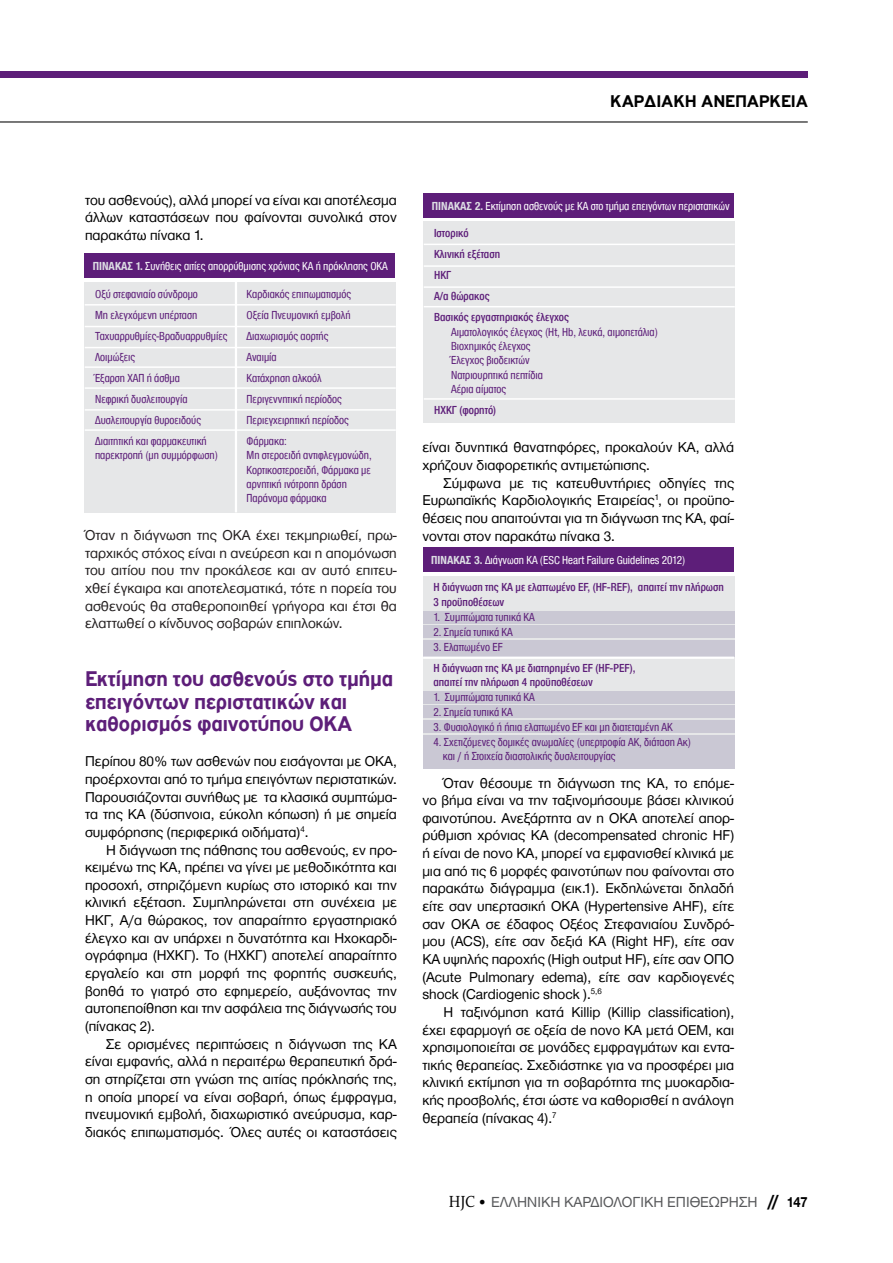
<style>
.page{position:relative;width:893px;height:1263px;background:#fff}
.page>*{position:absolute;margin:0;border:0;box-sizing:border-box;transform-origin:0 0}
.t1{font:700 22.5px/22.5px "PF Highway Gothic";letter-spacing:-.02em;color:#5d1e79}
.t2{font:700 18px "PF Highway Gothic";color:#000}
.t3{font:15px "Helvetica Neue Greek";color:#58595b}
.t4{font:14.7px/17.7px "Helvetica Neue Greek";color:#000;text-align:justify}
.t5{font:14.7px/17.7px "Helvetica Neue Greek";color:#231f20;text-align:justify}
.t6{font:condensed 12px/21px "Helvetica Neue Greek";color:#5d1e79}
.t7{font:500 condensed 12px/21px "Helvetica Neue Greek";color:#5d1e79}
.t8{font:condensed 12px "Helvetica Neue Greek";color:#fff}
.s1{font-weight:700;color:#dcdce3}
.s2{font-family:"PF Archive Pro";font-size:16.5px;color:#000}
.s3{color:#000}
.s4{font-family:"Futura TGR";font-weight:700;font-size:16.5px;color:#000}
.s5{font-weight:700;color:#000}
</style>
<div class="page">
<div style="left:0;top:72px;width:808px;height:6px;background:#5d1e79"></div>
<hr style="left:0;top:121px;width:808px;height:1px;background:#000">
<div style="left:424px;top:193px;width:310px;height:24px;background:#5d1e79"></div>
<div style="left:424px;top:222px;width:311px;height:201px;background:#e6e7e8"></div>
<hr style="left:424px;top:244px;width:311px;height:1px;background:#fff">
<hr style="left:424px;top:265px;width:311px;height:2px;background:#fff">
<hr style="left:424px;top:286px;width:311px;height:2px;background:#fff">
<hr style="left:424px;top:306px;width:311px;height:1px;background:#fff">
<hr style="left:424px;top:398px;width:311px;height:2px;background:#fff">
<div style="left:85px;top:254px;width:310px;height:24px;background:#5d1e79"></div>
<div style="left:85px;top:282px;width:311px;height:231px;background:#e6e7e8"></div>
<hr style="left:85px;top:304px;width:311px;height:2px;background:#fff">
<hr style="left:85px;top:326px;width:311px;height:1px;background:#fff">
<hr style="left:85px;top:347px;width:311px;height:1px;background:#fff">
<hr style="left:85px;top:366px;width:311px;height:2px;background:#fff">
<hr style="left:85px;top:387px;width:311px;height:2px;background:#fff">
<hr style="left:85px;top:409px;width:311px;height:2px;background:#fff">
<hr style="left:85px;top:429px;width:311px;height:2px;background:#fff">
<hr style="left:235px;top:281px;width:2px;height:231px;background:#fff">
<div style="left:423px;top:547px;width:310px;height:24px;background:#5d1e79"></div>
<div style="left:423px;top:576px;width:311px;height:192px;background:#e6e7e8"></div>
<div style="left:423px;top:611px;width:311px;height:12px;background:#cac8d4"></div>
<div style="left:423px;top:691px;width:311px;height:12px;background:#cac8d4"></div>
<div style="left:423px;top:625px;width:311px;height:13px;background:#cac8d4"></div>
<div style="left:423px;top:706px;width:311px;height:12px;background:#cac8d4"></div>
<div style="left:423px;top:640px;width:311px;height:17px;background:#cac8d4"></div>
<div style="left:423px;top:720px;width:311px;height:13px;background:#cac8d4"></div>
<div style="left:423px;top:735px;width:311px;height:33px;background:#cac8d4"></div>
<hr style="left:423px;top:657px;width:311px;height:2px;background:#fff">
<p class="t2" style="left:610px;top:91px;width:199px">ΚΑΡΔΙΑΚΗ ΑΝΕΠΑΡΚΕΙΑ</p>
<p class="t4" style="left:85px;top:191px;width:313px">του ασθενούς), αλλά μπορεί να είναι και αποτέλεσμα άλλων καταστάσεων που φαίνονται συνολικά στον παρακάτω πίνακα 1.</p>
<p class="t8" style="left:93px;top:260px;width:296px"><span class="s1">Πίνακας 1.</span> Συνήθεις αιτίες απορρύθμισης χρόνιας ΚΑ ή πρόκλησης ΟΚΑ</p>
<p class="t6" style="left:95px;top:283px;width:134px">Οξύ στεφανιαίο σύνδρομο<br>Μη ελεγχόμενη υπέρταση<br>Ταχυαρρυθμίες-Βραδυαρρυθμίες<br>Λοιμώξεις<br>Έξαρση ΧΑΠ ή άσθμα<br>Νεφρική δυσλειτουργία<br>Δυσλειτουργία θυροειδούς<br>Διαιτητική και φαρμακευτική</p>
<p class="t6" style="left:95px;top:445px;width:124px">παρεκτροπή (μη συμμόρφωση)</p>
<p class="t6" style="left:247px;top:283px;width:106px">Καρδιακός επιπωματισμός<br>Οξεία Πνευμονική εμβολή<br>Διαχωρισμός αορτής<br>Αναιμία<br>Κατάχρηση αλκοόλ<br>Περιγεννητική περίοδος<br>Περιεγχειρητική περίοδος<br>Φάρμακα:</p>
<p class="t6" style="left:247px;top:448px;width:127px;line-height:14.4px">Μη στεροειδή αντιφλεγμονώδη,<br>Κορτικοστεροειδή, Φάρμακα με αρνητική ινότροπη δράση<br>Παράνομα φάρμακα</p>
<p class="t5" style="left:85px;top:526px;width:313px">Όταν η διάγνωση της ΟΚΑ έχει τεκμηριωθεί, πρω&shy;ταρχικός στόχος είναι η ανεύρεση και η απομόνωση του αιτίου που την προκάλεσε και αν αυτό επιτευ&shy;χθεί έγκαιρα και αποτελεσματικά, τότε η πορεία του ασθενούς θα σταθεροποιηθεί γρήγορα και έτσι θα ελαττωθεί ο κίνδυνος σοβαρών επιπλοκών.</p>
<h1 class="t1" style="left:85px;top:667px;width:310px">Εκτίμηση του ασθενούς στο τμήμα επειγόντων περιστατικών και καθορισμός φαινοτύπου ΟΚΑ</h1>
<p class="t4" style="left:85px;top:753px;width:313px">Περίπου 80% των ασθενών που εισάγονται με ΟΚΑ, προέρχονται από το τμήμα επειγόντων περιστατικών.<br>Παρουσιάζονται συνήθως με τα κλασικά συμπτώμα&shy;τα της ΚΑ (δύσπνοια, εύκολη κόπωση) ή με σημεία συμφόρησης (περιφερικά οιδήματα)<sup>4</sup>.</p>
<p class="t4" style="left:85px;top:841px;width:313px;text-indent:21px">Η διάγνωση της πάθησης του ασθενούς, εν προ&shy;κειμένω της ΚΑ, πρέπει να γίνει με μεθοδικότητα και προσοχή, στηριζόμενη κυρίως στο ιστορικό και την κλινική εξέταση. Συμπληρώνεται στη συνέχεια με ΗΚΓ, Α/α θώρακος, τον απαραίτητο εργαστηριακό έλεγχο και αν υπάρχει η δυνατότητα και Ηχοκαρδι&shy;ογράφημα (ΗΧΚΓ). Το (ΗΧΚΓ) αποτελεί απαραίτητο εργαλείο και στη μορφή της φορητής συσκευής, βοηθά το γιατρό στο εφημερείο, αυξάνοντας την αυτοπεποίθηση και την ασφάλεια της διάγνωσής του (πίνακας 2).</p>
<p class="t4" style="left:85px;top:1035px;width:313px;text-indent:21px">Σε ορισμένες περιπτώσεις η διάγνωση της ΚΑ είναι εμφανής, αλλά η περαιτέρω θεραπευτική δρά&shy;ση στηρίζεται στη γνώση της αιτίας πρόκλησής της, η οποία μπορεί να είναι σοβαρή, όπως έμφραγμα, πνευμονική εμβολή, διαχωριστικό ανεύρυσμα, καρ&shy;διακός επιπωματισμός. Όλες αυτές οι καταστάσεις</p>
<p class="t8" style="left:432px;top:199px;width:299px"><span class="s1">Πίνακας 2.</span> Εκτίμηση ασθενούς με ΚΑ στο τμήμα επειγόντων περιστατικών</p>
<p class="t7" style="left:434px;top:223px;width:136px">Ιστορικό<br>Κλινική εξέταση<br>ΗΚΓ<br>Α/α θώρακος<br>Βασικός εργαστηριακός έλεγχος</p>
<p class="t6" style="left:451px;top:324px;width:208px;line-height:14.4px">Αιματολογικός έλεγχος (Ht, Hb, λευκά, αιμοπετάλια)<br>Βιοχημικός έλεγχος<br>Έλεγχος βιοδεικτών<br>Νατριουρητικά πεπτίδια<br>Αέρια αίματος</p>
<p class="t7" style="left:434px;top:400px;width:63px">ΗΧΚΓ (φορητό)</p>
<p class="t4" style="left:422px;top:439px;width:313px">είναι δυνητικά θανατηφόρες, προκαλούν ΚΑ, αλλά χρήζουν διαφορετικής αντιμετώπισης.</p>
<p class="t4" style="left:422px;top:474px;width:313px;text-indent:21px">Σύμφωνα με τις κατευθυντήριες οδηγίες της Ευρωπαϊκής Καρδιολογικής Εταιρείας<sup>1</sup>, οι προϋπο&shy;θέσεις που απαιτούνται για τη διάγνωση της ΚΑ, φαί&shy;νονται στον παρακάτω πίνακα 3.</p>
<p class="t8" style="left:431px;top:553px;width:256px"><span class="s1">Πίνακας 3.</span> Διάγνωση ΚΑ (ESC Heart Failure Guidelines 2012)</p>
<p class="t7" style="left:433px;top:580px;width:292px;line-height:14.4px">Η διάγνωση της ΚΑ με ελαττωμένο EF, (HF-REF), απαιτεί την πλήρωση<br>3 προϋποθέσεων</p>
<p class="t6" style="left:433px;top:606px;width:103px">1. Συμπτώματα τυπικά ΚΑ</p>
<p class="t6" style="left:433px;top:621px;width:81px">2. Σημεία τυπικά ΚΑ</p>
<p class="t6" style="left:433px;top:636px;width:71px">3. Ελαττωμένο EF</p>
<p class="t7" style="left:433px;top:660px;width:203px;line-height:14.4px">H διάγνωση της ΚΑ με διατηρημένο EF (HF-PEF), απαιτεί την πλήρωση 4 προϋποθέσεων</p>
<p class="t6" style="left:433px;top:686px;width:103px">1. Συμπτώματα τυπικά ΚΑ</p>
<p class="t6" style="left:433px;top:701px;width:81px">2. Σημεία τυπικά ΚΑ</p>
<p class="t6" style="left:433px;top:716px;width:241px">3. Φυσιολογικό ή ήπια ελαττωμένο EF και μη διατεταμένη ΑΚ</p>
<p class="t6" style="left:443px;top:735px;width:250px;line-height:14.4px;text-indent:-9px">4. Σχετιζόμενες δομικές ανωμαλίες (υπερτροφία ΑΚ, διάταση Ακ) και / ή Στοιχεία διαστολικής δυσλειτουργίας</p>
<p class="t4" style="left:422px;top:774px;width:313px;text-indent:21px">Όταν θέσουμε τη διάγνωση της ΚΑ, το επόμε&shy;νο βήμα είναι να την ταξινομήσουμε βάσει κλινικού φαινοτύπου. Ανεξάρτητα αν η ΟΚΑ αποτελεί απορ&shy;ρύθμιση χρόνιας ΚA (decompensated chronic HF) ή είναι de novo ΚΑ, μπορεί να εμφανισθεί κλινικά με μια από τις 6 μορφές φαινοτύπων που φαίνονται στο παρακάτω διάγραμμα (εικ.1). Εκδηλώνεται δηλαδή είτε σαν υπερτασική ΟΚΑ (Hypertensive AHF), είτε σαν ΟΚΑ σε έδαφος Οξέος Στεφανιαίου Συνδρό&shy;μου (ACS), είτε σαν δεξιά ΚΑ (Right HF), είτε σαν ΚΑ υψηλής παροχής (High output HF), είτε σαν ΟΠΟ (Acute Pulmonary edema), είτε σαν καρδιογενές shock (Cardiogenic shock ).<sup>5,6</sup></p>
<p class="t4" style="left:422px;top:1003px;width:313px;text-indent:21px">Η ταξινόμηση κατά Killip (Killip classification), έχει εφαρμογή σε οξεία de novo KA μετά ΟΕΜ, και χρησιμοποιείται σε μονάδες εμφραγμάτων και εντα&shy;τικής θεραπείας. Σχεδιάστηκε για να προσφέρει μια κλινική εκτίμηση για τη σοβαρότητα της μυοκαρδια&shy;κής προσβολής, έτσι ώστε να καθορισθεί η ανάλογη θεραπεία (πίνακας 4).<sup>7</sup></p>
<p class="t3" style="left:449px;top:1194px;width:361px"><span class="s2">HJC</span> <span class="s3">•</span> EΛΛΗΝΙΚΗ ΚΑΡΔΙΟΛΟΓΙΚΗ ΕΠΙΘΕΩΡΗΣΗ <span class="s4">//</span> <span class="s5">147</span></p>
</div>
